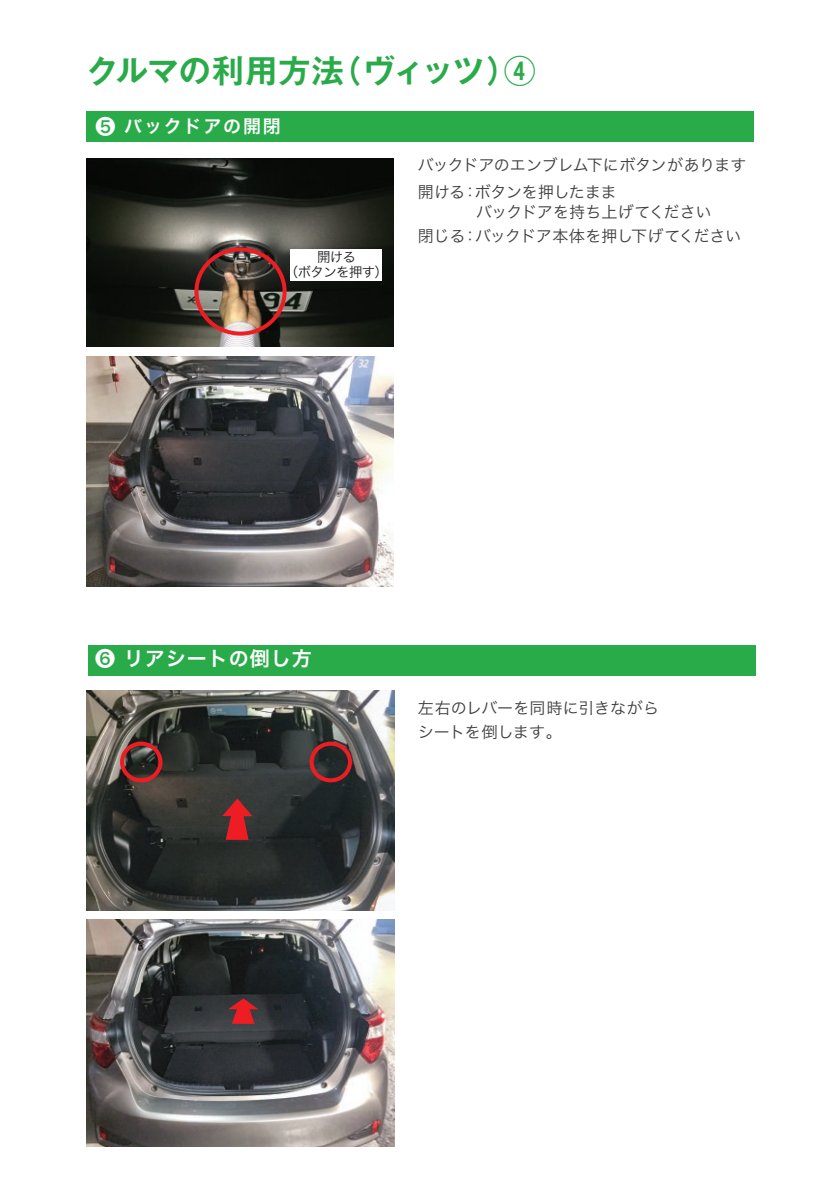
<style>
.page{position:relative;width:840px;height:1191px;background:#fff}
.page>*{position:absolute;margin:0;border:0;box-sizing:border-box;transform-origin:0 0}
.t1{font:700 32px "Gothic MB101 Pro De";letter-spacing:-.015em;color:#29ab4a}
.t2{font:20px "Hira Kaku Pro W6";letter-spacing:.05em;color:#fff}
.t3{font:18px "Hira Kaku Pro W6";letter-spacing:.1em;color:#fff}
.t4{font:16px/24px "Hiragino Sans W3";letter-spacing:-.01em;color:#3e3e3f}
.t5{font:13.4px/14.8px "Hira Kaku Pro W3";letter-spacing:-.05em;color:#231f20;text-align:center}
.s1{font-size:20px}
</style>
<div class="page">
<div style="left:87px;top:111px;width:666px;height:31px;background:#29ab4a"></div>
<img style="left:87px;top:919px;width:307px;height:227px">
<div style="left:88px;top:645px;width:666px;height:31px;background:#29ab4a"></div>
<img style="left:86px;top:159px;width:307px;height:187px">
<div style="left:290px;top:249px;width:92px;height:32px;background:#fff"></div>
<img style="left:86px;top:357px;width:307px;height:229px">
<div style="left:194px;top:247px;width:92px;height:88px;border:4px solid #ee1d23;border-radius:50%"></div>
<img style="left:87px;top:691px;width:307px;height:219px">
<div style="left:309px;top:741px;width:43px;height:41px;border:4px solid #ee1d23;border-radius:50%"></div>
<div style="left:120px;top:741px;width:42px;height:41px;border:4px solid #ee1d23;border-radius:50%"></div>
<svg style="left:222px;top:798px;width:30px;height:42px"></svg>
<svg style="left:228px;top:998px;width:30px;height:26px"></svg>
<h1 class="t1" style="left:86px;top:45px;width:451px">クルマの利用方法（ヴィッツ）④</h1>
<p class="t3" style="left:95px;top:110px;width:187px"><span class="s1">❺</span> バックドアの開閉</p>
<p class="t5" style="left:285px;top:249px;width:105px">開ける<br>（ボタンを押す）</p>
<p class="t4" style="left:417px;top:150px;width:330px;line-height:27.2px">バックドアのエンブレム下にボタンがあります開ける：ボタンを押したまま</p>
<p class="t4" style="left:417px;top:199px;width:325px;text-indent:58px">バックドアを持ち上げてください<br>閉じる：バックドア本体を押し下げてください</p>
<p class="t2" style="left:95px;top:641px;width:218px">❻ リアシートの倒し方</p>
<p class="t4" style="left:417px;top:695px;width:243px">左右のレバーを同時に引きながらシートを倒します。</p>
</div>
